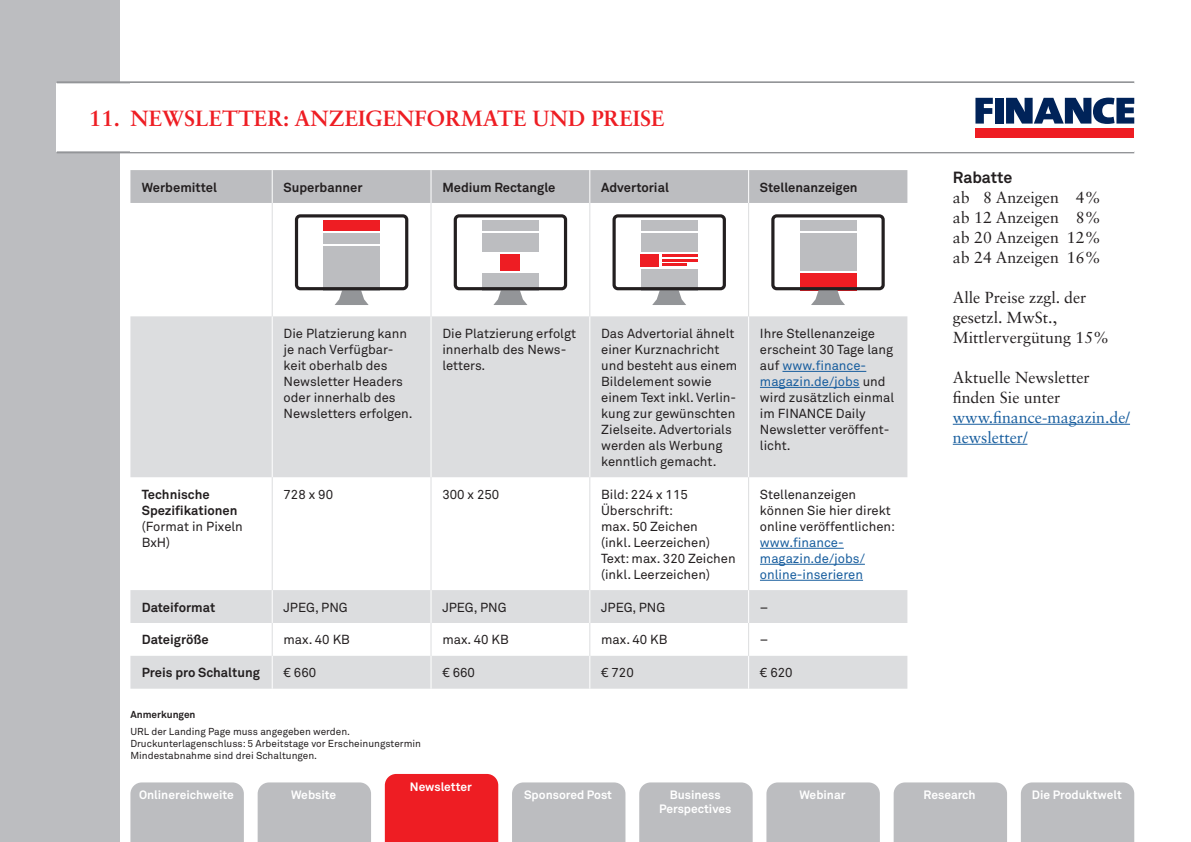
<style>
.page{position:relative;width:1191px;height:842px;background:#fff}
.page>*{position:absolute;margin:0;border:0;box-sizing:border-box;transform-origin:0 0}
.t1{font:700 22px "Sabon LT Std";color:#ee1d23}
.t2{font:16px/20px "Sabon LT Std";color:#231f20}
.t3{font:16px/20px "Sabon LT Std";color:#175d9e}
.t4{font:700 16px "Akkurat Std";color:#231f20}
.t5{font:13px/16px "Akkurat Std";color:#231f20}
.t6{font:700 13px/16px "Akkurat Std";color:#231f20}
.t7{font:13px/16px "Akkurat Std";color:#175d9e}
.t8{font:700 12px/14px "Akkurat Std";color:#fff;text-align:center}
.t9{font:10px/12px "Akkurat Std";color:#231f20}
.t10{font:700 10px "Akkurat Std";color:#231f20}
.s1{color:#175d9e}
</style>
<div class="page">
<div style="left:0;top:0;width:119px;height:842px;background:#bcbdc0"></div>
<div style="left:57px;top:83px;width:68px;height:68px;background:#fff"></div>
<hr style="left:57px;top:81px;width:1077px;height:2px;background:#939598">
<hr style="left:57px;top:151px;width:1077px;height:2px;background:#939598">
<div style="left:975px;top:128px;width:159px;height:9px;background:#ee1d23"></div>
<svg style="left:1006px;top:98px;width:128px;height:26px"></svg>
<div style="left:995px;top:98px;width:8px;height:26px;background:#002359"></div>
<svg style="left:975px;top:98px;width:17px;height:26px"></svg>
<div style="left:130px;top:782px;width:114px;height:60px;background:#bcbdc0"></div>
<div style="left:258px;top:782px;width:113px;height:60px;background:#bcbdc0"></div>
<div style="left:512px;top:782px;width:113px;height:60px;background:#bcbdc0"></div>
<div style="left:639px;top:782px;width:113px;height:60px;background:#bcbdc0"></div>
<div style="left:1021px;top:782px;width:113px;height:60px;background:#bcbdc0"></div>
<div style="left:766px;top:782px;width:114px;height:60px;background:#bcbdc0"></div>
<div style="left:893px;top:782px;width:114px;height:60px;background:#bcbdc0"></div>
<div style="left:130px;top:170px;width:777px;height:33px;background:#bcbdc0"></div>
<svg style="left:130px;top:316px;width:777px;height:373px;fill:#dcdddf"></svg>
<hr style="left:272px;top:170px;width:1px;height:33px;background:#fff">
<hr style="left:430px;top:170px;width:1px;height:33px;background:#fff">
<hr style="left:589px;top:170px;width:1px;height:33px;background:#fff">
<hr style="left:748px;top:170px;width:1px;height:33px;background:#fff">
<hr style="left:272px;top:316px;width:1px;height:161px;background:#fff">
<hr style="left:430px;top:316px;width:1px;height:161px;background:#fff">
<hr style="left:589px;top:316px;width:1px;height:161px;background:#fff">
<hr style="left:748px;top:316px;width:1px;height:161px;background:#fff">
<hr style="left:272px;top:590px;width:1px;height:33px;background:#fff">
<hr style="left:430px;top:590px;width:1px;height:33px;background:#fff">
<hr style="left:589px;top:590px;width:1px;height:33px;background:#fff">
<hr style="left:748px;top:590px;width:1px;height:33px;background:#fff">
<hr style="left:272px;top:656px;width:1px;height:33px;background:#fff">
<hr style="left:430px;top:656px;width:1px;height:33px;background:#fff">
<hr style="left:589px;top:656px;width:1px;height:33px;background:#fff">
<hr style="left:748px;top:656px;width:1px;height:33px;background:#fff">
<hr style="left:272px;top:203px;width:1px;height:113px;background:#dcdddf">
<hr style="left:430px;top:203px;width:1px;height:113px;background:#dcdddf">
<hr style="left:589px;top:203px;width:1px;height:113px;background:#dcdddf">
<hr style="left:748px;top:203px;width:1px;height:113px;background:#dcdddf">
<hr style="left:272px;top:477px;width:1px;height:113px;background:#dcdddf">
<hr style="left:430px;top:477px;width:1px;height:113px;background:#dcdddf">
<hr style="left:589px;top:477px;width:1px;height:113px;background:#dcdddf">
<hr style="left:748px;top:477px;width:1px;height:113px;background:#dcdddf">
<hr style="left:272px;top:623px;width:1px;height:33px;background:#dcdddf">
<hr style="left:430px;top:623px;width:1px;height:33px;background:#dcdddf">
<hr style="left:589px;top:623px;width:1px;height:33px;background:#dcdddf">
<hr style="left:748px;top:623px;width:1px;height:33px;background:#dcdddf">
<div style="left:323px;top:246px;width:57px;height:44px;background:#bcbdc0"></div>
<div style="left:323px;top:233px;width:57px;height:10px;background:#bcbdc0"></div>
<svg style="left:334px;top:290px;width:35px;height:15px"></svg>
<div style="left:295px;top:214px;width:113px;height:76px;border:3px solid #231f20;border-radius:4px"></div>
<div style="left:323px;top:220px;width:57px;height:10px;background:#ee1d23"></div>
<div style="left:482px;top:273px;width:57px;height:17px;background:#bcbdc0"></div>
<div style="left:482px;top:233px;width:57px;height:18px;background:#bcbdc0"></div>
<svg style="left:493px;top:290px;width:34px;height:15px"></svg>
<div style="left:454px;top:214px;width:113px;height:76px;border:3px solid #231f20;border-radius:4px"></div>
<div style="left:482px;top:220px;width:57px;height:10px;background:#bcbdc0"></div>
<div style="left:501px;top:254px;width:19px;height:16px;background:#ee1d23"></div>
<div style="left:641px;top:269px;width:56px;height:21px;background:#bcbdc0"></div>
<div style="left:641px;top:233px;width:56px;height:18px;background:#bcbdc0"></div>
<svg style="left:652px;top:290px;width:34px;height:15px"></svg>
<div style="left:612px;top:214px;width:114px;height:76px;border:3px solid #231f20;border-radius:4px"></div>
<div style="left:641px;top:220px;width:56px;height:10px;background:#bcbdc0"></div>
<div style="left:641px;top:254px;width:18px;height:12px;background:#ee1d23"></div>
<hr style="left:662px;top:254px;width:35px;height:3px;background:#ee1d23">
<hr style="left:662px;top:259px;width:35px;height:3px;background:#ee1d23">
<hr style="left:662px;top:263px;width:24px;height:3px;background:#ee1d23">
<div style="left:799px;top:273px;width:57px;height:17px;background:#ee1d23"></div>
<div style="left:799px;top:233px;width:57px;height:37px;background:#bcbdc0"></div>
<svg style="left:811px;top:290px;width:34px;height:15px"></svg>
<div style="left:771px;top:214px;width:113px;height:76px;border:3px solid #231f20;border-radius:4px"></div>
<div style="left:799px;top:220px;width:57px;height:10px;background:#bcbdc0"></div>
<hr style="left:782px;top:371px;width:84px;height:1px;background:#175d9e">
<hr style="left:760px;top:387px;width:99px;height:1px;background:#175d9e">
<hr style="left:760px;top:548px;width:83px;height:1px;background:#175d9e">
<hr style="left:760px;top:564px;width:105px;height:1px;background:#175d9e">
<hr style="left:760px;top:580px;width:103px;height:1px;background:#175d9e">
<div style="left:385px;top:774px;width:113px;height:68px;background:#ee1d23"></div>
<hr style="left:952px;top:424px;width:178px;height:1px;background:#175d9e">
<hr style="left:952px;top:444px;width:75px;height:1px;background:#175d9e">
<h1 class="t1" style="left:89px;top:104px;width:577px">11. NEWSLETTER: ANZEIGENFORMATE UND PREISE</h1>
<p class="t6" style="left:142px;top:179px;width:77px">Werbemittel</p>
<p class="t6" style="left:283px;top:179px;width:80px">Superbanner</p>
<p class="t6" style="left:442px;top:179px;width:115px">Medium Rectangle</p>
<p class="t6" style="left:601px;top:179px;width:69px">Advertorial</p>
<p class="t6" style="left:760px;top:179px;width:99px">Stellenanzeigen</p>
<p class="t6" style="left:142px;top:486px;width:97px">Technische<br>Spezifikationen</p>
<p class="t5" style="left:142px;top:518px;width:103px">(Format in Pixeln<br>BxH)</p>
<p class="t5" style="left:283px;top:325px;width:131px">Die Platzierung kann je nach Verfügbar&shy;keit oberhalb des<br>Newsletter Headers oder innerhalb des<br>Newsletters erfolgen.</p>
<p class="t5" style="left:442px;top:325px;width:135px">Die Platzierung erfolgt innerhalb des News&shy;letters.</p>
<p class="t5" style="left:601px;top:325px;width:138px">Das Advertorial ähnelt einer Kurznachricht und besteht aus einem<br>Bildelement sowie einem Text inkl. Verlin&shy;kung zur gewünschten<br>Zielseite. Advertorials werden als Werbung kenntlich gemacht.</p>
<p class="t5" style="left:760px;top:325px;width:136px">Ihre Stellenanzeige erscheint 30 Tage lang auf <span class="s1">www.finance&shy;magazin.de/jobs</span> und wird zusätzlich einmal im FINANCE Daily<br>Newsletter veröffent&shy;licht.</p>
<p class="t5" style="left:283px;top:486px;width:51px">728 x 90</p>
<p class="t5" style="left:442px;top:486px;width:58px">300 x 250</p>
<p class="t5" style="left:601px;top:486px;width:136px">Bild: 224 x 115<br>Überschrift:<br>max. 50 Zeichen<br>(inkl. Leerzeichen)<br>Text: max. 320 Zeichen (inkl. Leerzeichen)</p>
<p class="t5" style="left:760px;top:486px;width:137px">Stellenanzeigen können Sie hier direkt online veröffentlichen:</p>
<p class="t7" style="left:760px;top:534px;width:106px">www.finance&shy;magazin.de/jobs/ online-inserieren</p>
<p class="t4" style="left:952px;top:167px;width:61px">Rabatte</p>
<p class="t2" style="left:952px;top:187px;width:149px;text-align:justify">ab 8 Anzeigen 4% ab 12 Anzeigen 8% ab 20 Anzeigen 12% ab 24 Anzeigen 16%</p>
<p class="t2" style="left:952px;top:287px;width:158px">Alle Preise zzgl. der gesetzl. MwSt.,<br>Mittlervergütung 15%</p>
<p class="t2" style="left:952px;top:367px;width:138px">Aktuelle Newsletter finden Sie unter</p>
<p class="t3" style="left:952px;top:407px;width:179px">www.finance-magazin.de/ newsletter/</p>
<p class="t6" style="left:142px;top:599px;width:75px">Dateiformat</p>
<p class="t5" style="left:283px;top:599px;width:66px">JPEG, PNG</p>
<p class="t5" style="left:442px;top:599px;width:66px">JPEG, PNG</p>
<p class="t5" style="left:601px;top:599px;width:66px">JPEG, PNG</p>
<p class="t5" style="left:760px;top:599px;width:10px">–</p>
<p class="t6" style="left:142px;top:632px;width:68px">Dateigröße</p>
<p class="t5" style="left:283px;top:632px;width:68px">max. 40 KB</p>
<p class="t5" style="left:442px;top:632px;width:68px">max. 40 KB</p>
<p class="t5" style="left:601px;top:632px;width:68px">max. 40 KB</p>
<p class="t5" style="left:760px;top:632px;width:10px">–</p>
<p class="t6" style="left:142px;top:665px;width:120px">Preis pro Schaltung</p>
<p class="t5" style="left:283px;top:665px;width:34px">€ 660</p>
<p class="t5" style="left:442px;top:665px;width:34px">€ 660</p>
<p class="t5" style="left:601px;top:665px;width:34px">€ 720</p>
<p class="t5" style="left:760px;top:665px;width:34px">€ 620</p>
<p class="t10" style="left:130px;top:708px;width:67px">Anmerkungen</p>
<p class="t9" style="left:130px;top:726px;width:292px">URL der Landing Page muss angegeben werden.<br>Druckunterlagenschluss: 5 Arbeitstage vor Erscheinungstermin<br>Mindestabnahme sind drei Schaltungen.</p>
<p class="t8" style="left:410px;top:780px;width:63px">Newsletter</p>
<p class="t8" style="left:139px;top:788px;width:96px">Onlinereichweite</p>
<p class="t8" style="left:291px;top:788px;width:47px">Website</p>
<p class="t8" style="left:524px;top:788px;width:89px">Sponsored Post</p>
<p class="t8" style="left:659px;top:788px;width:74px">Business<br>Perspectives</p>
<p class="t8" style="left:799px;top:788px;width:48px">Webinar</p>
<p class="t8" style="left:923px;top:788px;width:54px">Research</p>
<p class="t8" style="left:1031px;top:788px;width:91px">Die Produktwelt</p>
</div>
